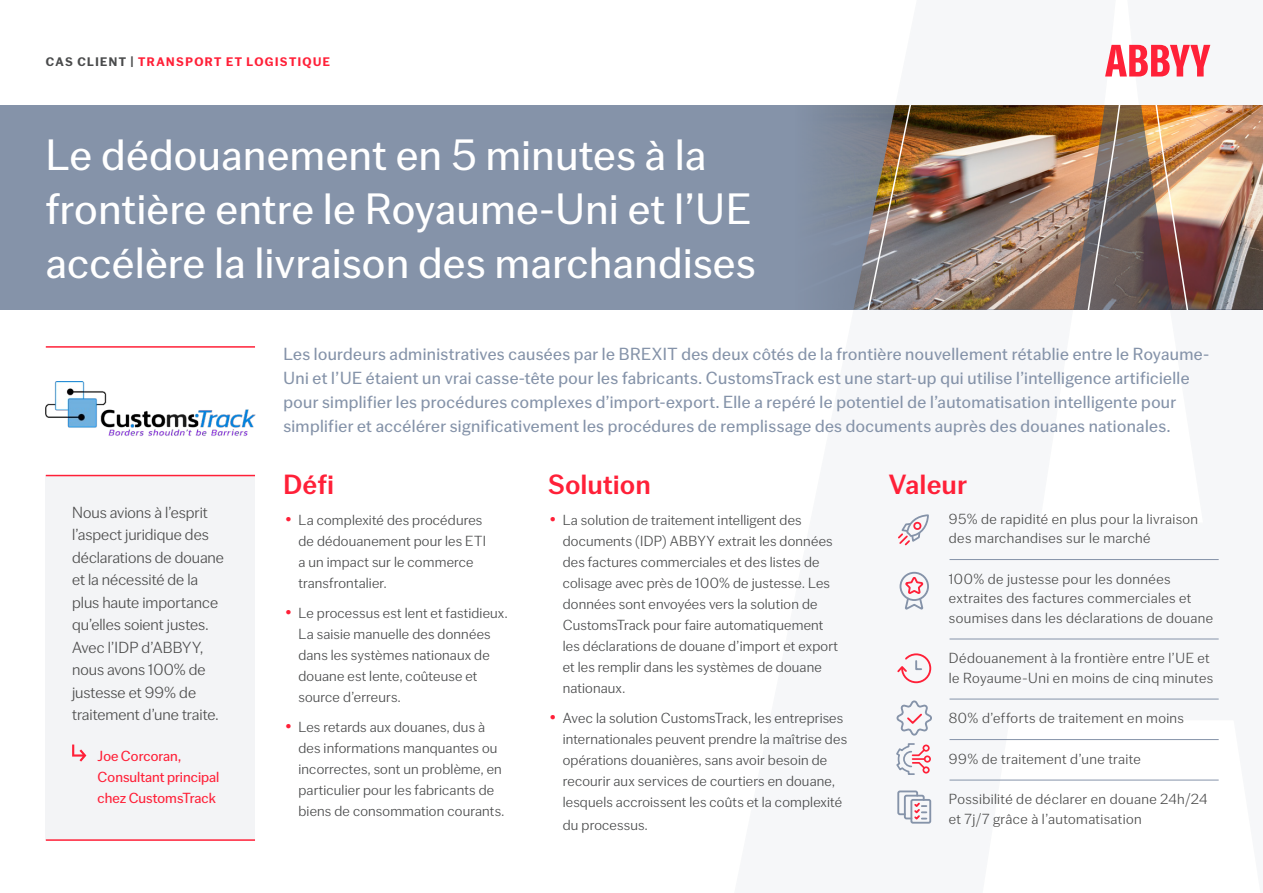
<style>
.page{position:relative;width:1263px;height:893px;background:#fff}
.page>*{position:absolute;margin:0;border:0;box-sizing:border-box;transform-origin:0 0}
.t1{font:45px/54px "Co Fo Gothic";letter-spacing:.015em;color:#fff}
.t2{font:500 28.5px "Co Fo Gothic";letter-spacing:.025em;color:#ff2038}
.Text_Bullets{font:18px/24px "Co Fo Gothic";letter-spacing:.02em;color:#8593a9}
.Text_Bullets-2{font:300 16.5px/22.5px "Co Fo Gothic";color:#4d4d4d}
.t3{font:300 15px/21px "Co Fo Gothic";letter-spacing:.015em;color:#4a4b4c}
.Text_Bullets-3{font:300 15px/19.5px "Co Fo Gothic";letter-spacing:.03em;color:#4d4d4d}
.Text_Bullets-4{font:15px/21px "Co Fo Gothic";color:#ff2038}
.Tagline{font:700 12.75px "Co Fo Gothic";letter-spacing:.11em;color:#ff2038}
.s1{color:#4a4b4c}
.s2{font-family:"PT Root";font-weight:200;font-size:22.5px;color:#ff2038}
</style>
<div class="page">
<div style="left:0;top:105px;width:1263px;height:205px;background:#8593a9"></div>
<img style="left:823px;top:105px;width:439px;height:205px">
<div style="left:46px;top:476px;width:209px;height:364px;background:#f3f4f6"></div>
<svg style="left:72px;top:744px;width:14px;height:18px"></svg>
<svg style="left:1105px;top:45px;width:105px;height:32px"></svg>
<hr style="left:46px;top:346px;width:209px;height:2px;background:#ff2038">
<hr style="left:949px;top:559px;width:270px;height:1px;background:#8593a9">
<hr style="left:949px;top:639px;width:270px;height:1px;background:#8593a9">
<hr style="left:949px;top:699px;width:270px;height:1px;background:#8593a9">
<hr style="left:949px;top:739px;width:270px;height:1px;background:#8593a9">
<hr style="left:949px;top:780px;width:270px;height:1px;background:#8593a9">
<hr style="left:46px;top:475px;width:209px;height:1px;background:#ff2038">
<hr style="left:46px;top:839px;width:209px;height:2px;background:#ff2038">
<svg style="left:898px;top:514px;width:31px;height:32px"></svg>
<div style="left:899px;top:572px;width:30px;height:29px;border:2px solid #8593a9;border-radius:50%"></div>
<svg style="left:903px;top:575px;width:21px;height:35px"></svg>
<svg style="left:897px;top:653px;width:35px;height:31px"></svg>
<svg style="left:896px;top:700px;width:36px;height:75px"></svg>
<div style="left:910px;top:799px;width:21px;height:25px;border:2px solid #8593a9;border-radius:2px"></div>
<svg style="left:897px;top:790px;width:29px;height:31px"></svg>
<img style="left:46px;top:382px;width:209px;height:54px">
<p class="Tagline" style="left:46px;top:54px;width:286px"><span class="s1">CAS CLIENT |</span> TRANSPORT ET LOGISTIQUE</p>
<p class="t1" style="left:46px;top:127px;width:711px">Le dédouanement en 5 minutes à la frontière entre le Royaume-Uni et l’UE accélère la livraison des marchandises</p>
<p class="Text_Bullets-2" style="left:72px;top:501px;width:153px">Nous avions à l’esprit l’aspect juridique des déclarations de douane et la nécessité de la plus haute importance qu’elles soient justes.<br>Avec l’IDP d’ABBYY, nous avons 100% de justesse et 99% de traitement d’une traite.</p>
<p class="Text_Bullets-4" style="left:98px;top:745px;width:123px">Joe Corcoran,<br>Consultant principal chez CustomsTrack</p>
<p class="Text_Bullets" style="left:283px;top:342px;width:927px">Les lourdeurs administratives causées par le BREXIT des deux côtés de la frontière nouvellement rétablie entre le Royaume-Uni et l’UE étaient un vrai casse-tête pour les fabricants. CustomsTrack est une start-up qui utilise l’intelligence artificielle pour simplifier les procédures complexes d’import-export. Elle a repéré le potentiel de l’automatisation intelligente pour simplifier et accélérer significativement les procédures de remplissage des documents auprès des douanes nationales.</p>
<p class="t2" style="left:283px;top:467px;width:52px">Défi</p>
<p class="t3" style="left:298px;top:509px;width:189px;text-indent:-15px"><span class="s2">•</span> La complexité des procédures de dédouanement pour les ETI a un impact sur le commerce transfrontalier.</p>
<p class="t3" style="left:298px;top:602px;width:211px;text-indent:-15px"><span class="s2">•</span> Le processus est lent et fastidieux.<br>La saisie manuelle des données dans les systèmes nationaux de douane est lente, coûteuse et source d’erreurs.</p>
<p class="t3" style="left:298px;top:716px;width:207px;text-indent:-15px"><span class="s2">•</span> Les retards aux douanes, dus à des informations manquantes ou incorrectes, sont un problème, en particulier pour les fabricants de biens de consommation courants.</p>
<p class="t2" style="left:548px;top:467px;width:104px">Solution</p>
<p class="t3" style="left:563px;top:509px;width:277px;text-indent:-15px"><span class="s2">•</span> La solution de traitement intelligent des documents (IDP) ABBYY extrait les données des factures commerciales et des listes de colisage avec près de 100% de justesse. Les données sont envoyées vers la solution de CustomsTrack pour faire automatiquement les déclarations de douane d’import et export et les remplir dans les systèmes de douane nationaux.</p>
<p class="t3" style="left:563px;top:707px;width:286px;text-indent:-15px"><span class="s2">•</span> Avec la solution CustomsTrack, les entreprises internationales peuvent prendre la maîtrise des opérations douanières, sans avoir besoin de recourir aux services de courtiers en douane, lesquels accroissent les coûts et la complexité</p>
<p class="t3" style="left:563px;top:814px;width:86px">du processus.</p>
<p class="t2" style="left:889px;top:467px;width:79px">Valeur</p>
<p class="Text_Bullets-3" style="left:949px;top:509px;width:251px">95% de rapidité en plus pour la livraison des marchandises sur le marché</p>
<p class="Text_Bullets-3" style="left:949px;top:569px;width:266px">100% de justesse pour les données extraites des factures commerciales et soumises dans les déclarations de douane</p>
<p class="Text_Bullets-3" style="left:949px;top:648px;width:266px">Dédouanement à la frontière entre l’UE et le Royaume-Uni en moins de cinq minutes</p>
<p class="Text_Bullets-3" style="left:949px;top:708px;width:237px">80% d’efforts de traitement en moins</p>
<p class="Text_Bullets-3" style="left:949px;top:749px;width:194px">99% de traitement d’une traite</p>
<p class="Text_Bullets-3" style="left:949px;top:789px;width:260px">Possibilité de déclarer en douane 24h/24 et 7j/7 grâce à l’automatisation</p>
</div>
